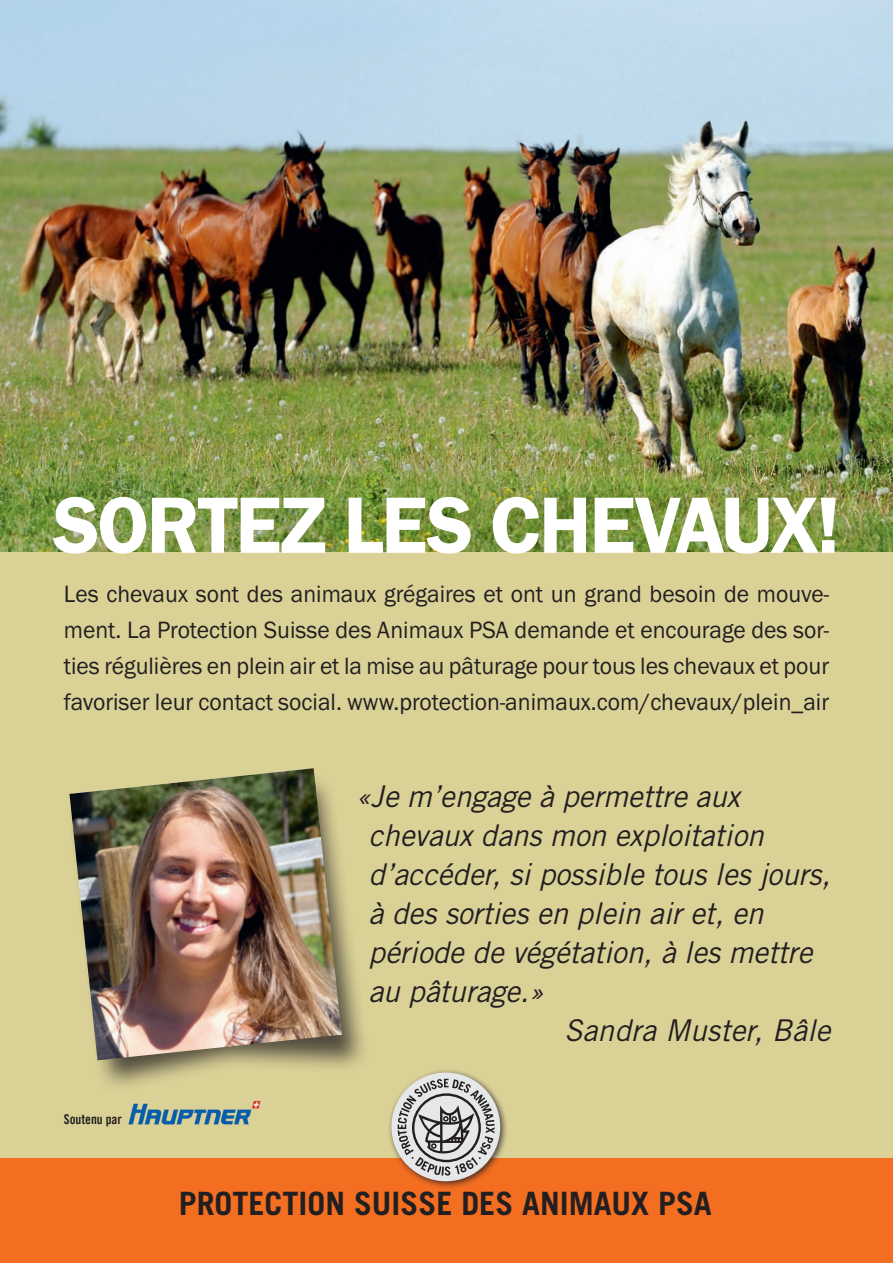
<style>
.page{position:relative;width:893px;height:1263px;background:#fff}
.page>*{position:absolute;margin:0;border:0;box-sizing:border-box;transform-origin:0 0}
.t1{font:600 82.65px "Franklin Got Itc T";letter-spacing:-.03em;color:#fff}
.t2{font:700 32.25px "Trade Gothic";color:#231f20}
.t3{font:italic 30px "Trade Gothic";letter-spacing:-.005em;color:#231f20}
.t4{font:24.45px/36px "Franklin Got Itc T";color:#231f20;text-align:justify}
.t5{font:13.5px "Trade Gothic LT Com Bd Cn 20";color:#231f20}
</style>
<div class="page">
<img style="left:0;top:0;width:893px;height:553px">
<div style="left:0;top:553px;width:893px;height:710px;background:#dad197"></div>
<div style="left:67px;top:773px;width:303px;height:320px;background:#231f20;opacity:.75"></div>
<img style="left:69px;top:768px;width:273px;height:292px">
<div style="left:0;top:1159px;width:893px;height:104px;background:#f36e21"></div>
<div style="left:388px;top:1069px;width:120px;height:120px;background:#231f20;opacity:.75"></div>
<div style="left:391px;top:1072px;width:109px;height:109px;background:#e6e7e9;border-radius:50%"></div>
<svg style="left:398px;top:1079px;width:97px;height:96px"></svg>
<img style="left:128px;top:1100px;width:133px;height:25px">
<h1 class="t1" style="left:53px;top:479px;width:789px">SORTEZ LES CHEVAUX!</h1>
<p class="t4" style="left:64px;top:576px;width:767px">Les chevaux sont des animaux grégaires et ont un grand besoin de mouve&shy;ment. La Protection Suisse des Animaux PSA demande et encourage des sor&shy;ties régulières en plein air et la mise au pâturage pour tous les chevaux et pour favoriser leur contact social. www.protection-animaux.com/chevaux/plein_air</p>
<p class="t5" style="left:64px;top:1111px;width:60px">Soutenu par</p>
<p class="t3" style="left:356px;top:778px;width:386px">«Je m’engage à permettre aux</p>
<p class="t3" style="left:368px;top:817px;width:397px">chevaux dans mon exploitation</p>
<p class="t3" style="left:368px;top:856px;width:463px">d’accéder, si possible tous les jours,</p>
<p class="t3" style="left:368px;top:895px;width:397px">à des sorties en plein air et, en</p>
<p class="t3" style="left:368px;top:934px;width:445px">période de végétation, à les mettre</p>
<p class="t3" style="left:368px;top:973px;width:177px">au pâturage.»</p>
<p class="t3" style="left:564px;top:1012px;width:268px">Sandra Muster, Bâle</p>
<h2 class="t2" style="left:179px;top:1183px;width:534px">PROTECTION SUISSE DES ANIMAUX PSA</h2>
</div>
